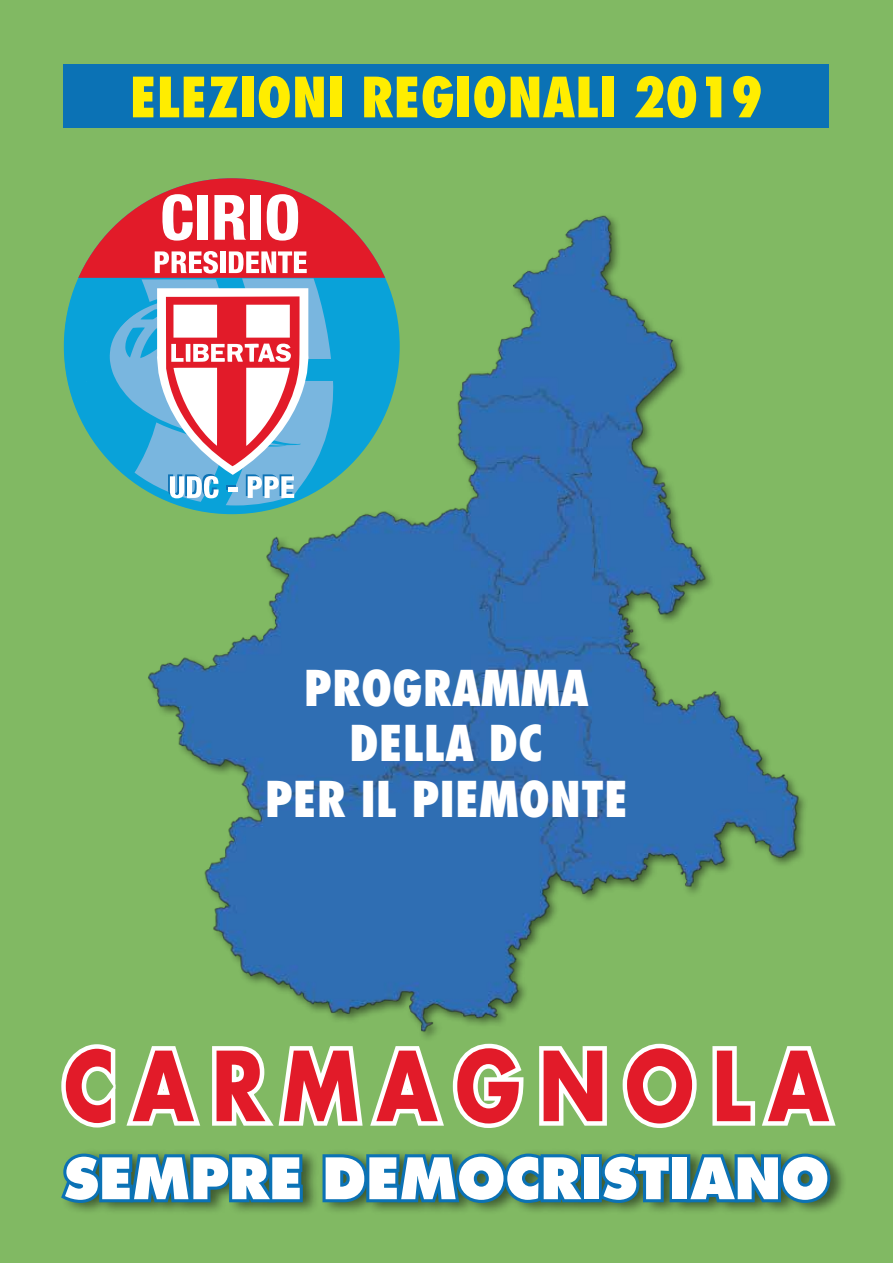
<style>
.page{position:relative;width:893px;height:1263px;background:#81b963}
.page>*{position:absolute;margin:0;border:0;box-sizing:border-box;transform-origin:0 0}
.t1{font:700 93.6px "Futura";letter-spacing:.225em;color:#e21b29;scale:.83 1}
.t2{font:800 55.5px "Futura";color:#fff;scale:.96 1}
.t3{font:800 condensed 54px "Futura";color:#ffed00}
.t4{font:800 condensed 48px/55.2px "Futura";color:#fff;text-align:center}
</style>
<div class="page">
<img style="left:148px;top:215px;width:657px;height:823px">
<div style="left:64px;top:64px;width:765px;height:64px;background:#0b72b5"></div>
<svg style="left:64px;top:279px;width:14px;height:135px;fill:#09a2d9"></svg>
<svg style="left:78px;top:178px;width:322px;height:336px"></svg>
<svg style="left:61px;top:1043px;width:546px;height:85px"></svg>
<svg style="left:622px;top:1043px;width:75px;height:85px"></svg>
<svg style="left:712px;top:1046px;width:124px;height:80px"></svg>
<div style="left:61px;top:1148px;width:787px;height:67px;background:#000;opacity:.5"></div>
<svg style="left:61px;top:1150px;width:245px;height:56px;background:#2f767d"></svg>
<svg style="left:319px;top:1150px;width:356px;height:56px;background:#30767b"></svg>
<div style="left:670px;top:1154px;width:20px;height:48px;border:6px solid #0b72b5"></div>
<svg style="left:682px;top:1150px;width:151px;height:56px;background:#327778"></svg>
<p class="t3" style="left:130px;top:63px;width:635px">ELEZIONI REGIONALI 2019</p>
<p class="t4" style="left:265px;top:660px;width:365px">PROGRAMMA<br>DELLA DC<br>PER IL PIEMONTE</p>
<h1 class="t1" style="left:64px;top:1021px;width:923px">CARMAGNOLA</h1>
<p class="t2" style="left:64px;top:1144px;width:799px">SEMPRE DEMOCRISTIANO</p>
</div>
